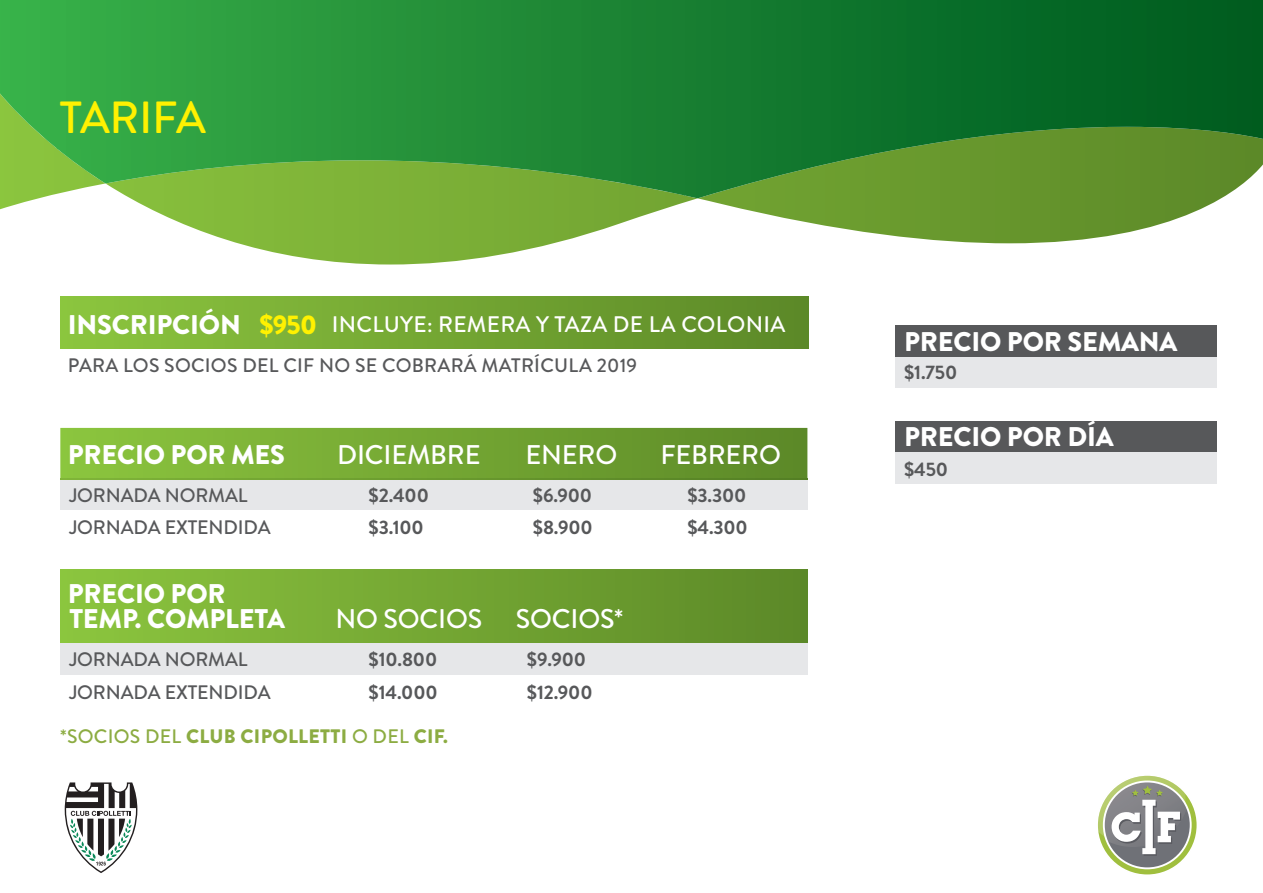
<style>
.page{position:relative;width:1263px;height:893px;background:#fff}
.page>*{position:absolute;margin:0;border:0;box-sizing:border-box;transform-origin:0 0}
.t1{font:500 45px "Brandon Grotesque";letter-spacing:-.005em;color:#fff101}
.t2{font:900 27px/25.5px "Brandon Grotesque";letter-spacing:-.005em;color:#fff}
.t3{font:500 27px "Brandon Grotesque";letter-spacing:-.005em;color:#fff}
.t4{font:500 22.5px "Brandon Grotesque";letter-spacing:.015em;color:#fff}
.t5{font:700 19.5px/32.4px "Brandon Grotesque";letter-spacing:-.005em;color:#57585a}
.t6{font:500 19.5px "Brandon Grotesque";letter-spacing:-.005em;color:#57585a}
.t7{font:500 19.5px "Brandon Grotesque";letter-spacing:.015em;color:#57585a}
.t8{font:900 19.5px "Brandon Grotesque";letter-spacing:.015em;color:#8cac42}
.s1{color:#fff101}
.s2{font-weight:500}
</style>
<div class="page">
<div style="left:60px;top:479px;width:747px;height:31px;background:#e6e7e9"></div>
<svg style="left:60px;top:428px;width:747px;height:51px;background:#74a733"></svg>
<svg style="left:60px;top:479px;width:747px;height:1px"></svg>
<div style="left:60px;top:297px;width:748px;height:51px;background:linear-gradient(to right,#8cc53e,#5c8928)"></div>
<div style="left:60px;top:569px;width:747px;height:74px;background:linear-gradient(to right,#8cc53e,#5c8928)"></div>
<div style="left:896px;top:356px;width:321px;height:31px;background:#e6e7e9"></div>
<div style="left:896px;top:325px;width:321px;height:31px;background:#57585a"></div>
<div style="left:896px;top:421px;width:321px;height:31px;background:#57585a"></div>
<svg style="left:0;top:141px;width:1263px;height:102px"></svg>
<svg style="left:105px;top:195px;width:593px;height:70px"></svg>
<img style="left:0;top:0;width:684px;height:149px">
<img style="left:684px;top:0;width:264px;height:198px">
<img style="left:946px;top:0;width:317px;height:141px">
<img style="left:56px;top:148px;width:629px;height:47px">
<svg style="left:65px;top:782px;width:72px;height:91px"></svg>
<svg style="left:1098px;top:775px;width:99px;height:100px"></svg>
<div style="left:896px;top:453px;width:321px;height:31px;background:#e6e7e9"></div>
<div style="left:60px;top:643px;width:747px;height:31px;background:#e6e7e9"></div>
<h1 class="t1" style="left:60px;top:87px;width:148px">TARIFA</h1>
<p class="t2" style="left:68px;top:312px;width:251px">INSCRIPCIÓN <span class="s1">$950</span></p>
<p class="t4" style="left:332px;top:309px;width:455px">INCLUYE: REMERA Y TAZA DE LA COLONIA</p>
<p class="t7" style="left:68px;top:352px;width:571px">PARA LOS SOCIOS DEL CIF NO SE COBRARÁ MATRÍCULA 2019</p>
<p class="t2" style="left:68px;top:442px;width:219px">PRECIO POR MES</p>
<p class="t3" style="left:337px;top:436px;width:145px">DICIEMBRE</p>
<p class="t3" style="left:525px;top:436px;width:93px">ENERO</p>
<p class="t3" style="left:660px;top:436px;width:122px">FEBRERO</p>
<p class="t6" style="left:69px;top:482px;width:180px">JORNADA NORMAL</p>
<p class="t5" style="left:369px;top:479px;width:62px">$2.400 $3.100</p>
<p class="t6" style="left:69px;top:514px;width:203px">JORNADA EXTENDIDA</p>
<p class="t5" style="left:533px;top:479px;width:61px">$6.900</p>
<p class="t5" style="left:687px;top:479px;width:60px">$3.300</p>
<p class="t5" style="left:533px;top:512px;width:61px">$8.900</p>
<p class="t5" style="left:687px;top:512px;width:62px">$4.300</p>
<p class="t2" style="left:68px;top:581px;width:219px">PRECIO POR<br>TEMP. COMPLETA</p>
<p class="t6" style="left:69px;top:646px;width:180px">JORNADA NORMAL</p>
<p class="t6" style="left:69px;top:678px;width:203px">JORNADA EXTENDIDA</p>
<p class="t3" style="left:335px;top:600px;width:289px">NO SOCIOS SOCIOS*</p>
<p class="t5" style="left:369px;top:644px;width:70px">$10.800</p>
<p class="t5" style="left:527px;top:644px;width:61px">$9.900</p>
<p class="t5" style="left:369px;top:676px;width:70px">$14.000</p>
<p class="t5" style="left:527px;top:676px;width:67px">$12.900</p>
<p class="t8" style="left:60px;top:722px;width:389px"><span class="s2">*SOCIOS DEL</span> CLUB CIPOLLETTI <span class="s2">O DEL</span> CIF.</p>
<p class="t2" style="left:904px;top:329px;width:275px">PRECIO POR SEMANA</p>
<p class="t5" style="left:904px;top:356px;width:55px">$1.750</p>
<p class="t2" style="left:904px;top:425px;width:211px">PRECIO POR DÍA</p>
<p class="t5" style="left:904px;top:453px;width:45px">$450</p>
</div>
